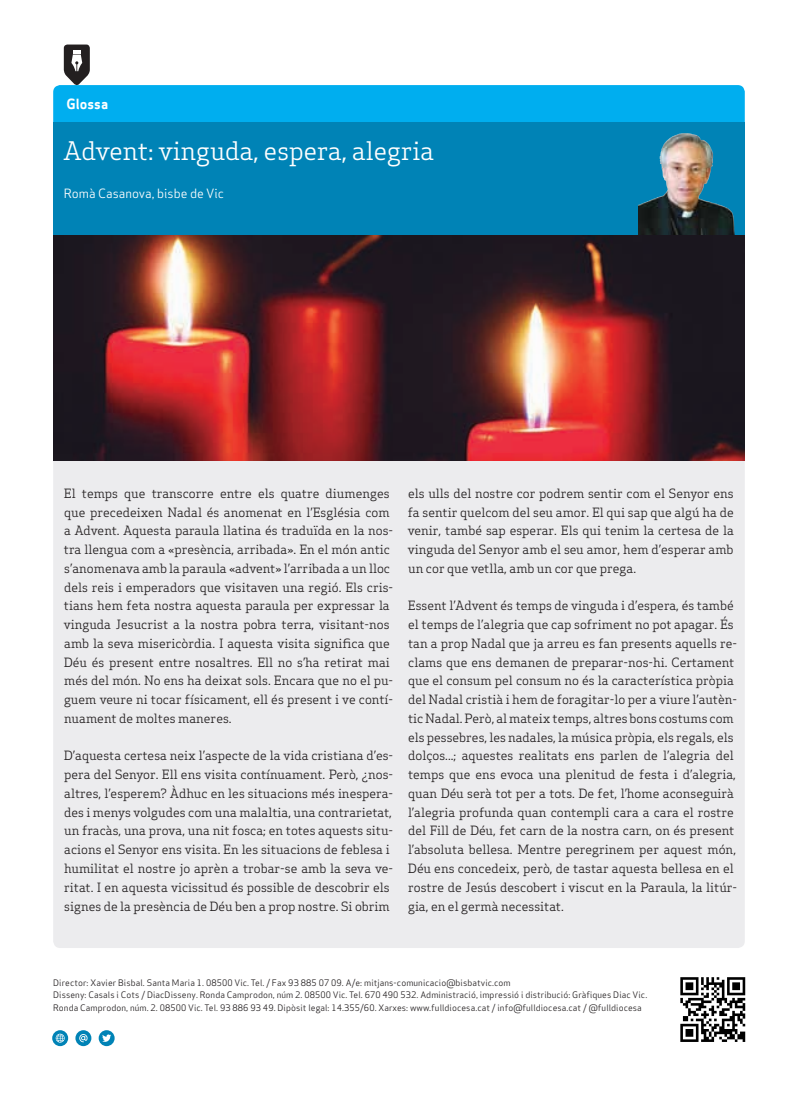
<style>
.page{position:relative;width:798px;height:1099px;background:#fff}
.page>*{position:absolute;margin:0;border:0;box-sizing:border-box;transform-origin:0 0}
.Subtitol_Secció{font:25px "Apex Serif";color:#fff}
.Titular_Secció_Petit{font:13.75px "Apex Sans Bold T";color:#fff}
.Text_General{font:12.5px/18.8px "Apex Serif";color:#231f20}
.Titulars{font:12.5px "Apex Sans Book T";color:#fff}
.Titulars-2{font:8.75px/12.5px "Apex Sans Book T";letter-spacing:.01em;color:#231f20}
</style>
<div class="page">
<img style="left:680px;top:977px;width:66px;height:65px">
<svg style="left:52px;top:1030px;width:16px;height:16px"></svg>
<svg style="left:56px;top:1033px;width:9px;height:9px"></svg>
<svg style="left:75px;top:1030px;width:16px;height:16px"></svg>
<svg style="left:79px;top:1033px;width:9px;height:9px"></svg>
<svg style="left:99px;top:1030px;width:16px;height:16px"></svg>
<svg style="left:102px;top:1034px;width:9px;height:8px"></svg>
<div style="left:53px;top:123px;width:691px;height:112px;background:#0083b6"></div>
<svg style="left:53px;top:45px;width:691px;height:78px"></svg>
<div style="left:53px;top:460px;width:691px;height:488px;background:#ececee"></div>
<img style="left:638px;top:133px;width:95px;height:102px">
<img style="left:53px;top:235px;width:691px;height:225px">
<p class="Titular_Secció_Petit" style="left:67px;top:95px;width:43px">Glossa</p>
<p class="Subtitol_Secció" style="left:64px;top:135px;width:371px">Advent: vinguda, espera, alegria</p>
<p class="Titulars" style="left:64px;top:185px;width:162px">Romà Casanova, bisbe de Vic</p>
<p class="Text_General" style="left:64px;top:483px;width:331px">El temps que transcorre entre els quatre diumenges que precedeixen Nadal és anomenat en l’Església com a Advent. Aquesta paraula llatina és traduïda en la nos· tra llengua com a «presència, arribada». En el món antic s’anomenava amb la paraula «advent» l’arribada a un lloc dels reis i emperadors que visitaven una regió. Els cris· tians hem feta nostra aquesta paraula per expressar la vinguda Jesucrist a la nostra pobra terra, visitant-nos amb la seva misericòrdia. I aquesta visita significa que Déu és present entre nosaltres. Ell no s’ha retirat mai més del món. No ens ha deixat sols. Encara que no el pu· guem veure ni tocar físicament, ell és present i ve contí· nuament de moltes maneres.</p>
<p class="Text_General" style="left:64px;top:746px;width:330px">D’aquesta certesa neix l’aspecte de la vida cristiana d’es· pera del Senyor. Ell ens visita contínuament. Però, ¿nos· altres, l’esperem? Àdhuc en les situacions més inespera· des i menys volgudes com una malaltia, una contrarietat, un fracàs, una prova, una nit fosca; en totes aquests situ· acions el Senyor ens visita. En les situacions de feblesa i humilitat el nostre jo aprèn a trobar-se amb la seva ve· ritat. I en aquesta vicissitud és possible de descobrir els signes de la presència de Déu ben a prop nostre. Si obrim</p>
<p class="Text_General" style="left:407px;top:483px;width:327px;text-align:justify">els ulls del nostre cor podrem sentir com el Senyor ens fa sentir quelcom del seu amor. El qui sap que algú ha de venir, també sap esperar. Els qui tenim la certesa de la vinguda del Senyor amb el seu amor, hem d’esperar amb un cor que vetlla, amb un cor que prega.</p>
<p class="Text_General" style="left:408px;top:596px;width:330px">Essent l’Advent és temps de vinguda i d’espera, és també el temps de l’alegria que cap sofriment no pot apagar. És tan a prop Nadal que ja arreu es fan presents aquells re· clams que ens demanen de preparar-nos-hi. Certament que el consum pel consum no és la característica pròpia del Nadal cristià i hem de foragitar-lo per a viure l’autèn· tic Nadal. Però, al mateix temps, altres bons costums com els pessebres, les nadales, la música pròpia, els regals, els dolços...; aquestes realitats ens parlen de l’alegria del temps que ens evoca una plenitud de festa i d’alegria, quan Déu serà tot per a tots. De fet, l’home aconseguirà l’alegria profunda quan contempli cara a cara el rostre del Fill de Déu, fet carn de la nostra carn, on és present l’absoluta bellesa. Mentre peregrinem per aquest món, Déu ens concedeix, però, de tastar aquesta bellesa en el rostre de Jesús descobert i viscut en la Paraula, la litúr· gia, en el germà necessitat.</p>
<p class="Titulars-2" style="left:53px;top:976px;width:459px">Director: Xavier Bisbal. Santa Maria 1. 08500 Vic. Tel. / Fax 93 885 07 09. A/e: mitjans-comunicacio@bisbatvic.com</p>
<p class="Titulars-2" style="left:53px;top:988px;width:595px">Disseny: Casals i Cots / DiacDisseny. Ronda Camprodon, núm 2. 08500 Vic. Tel. 670 490 532. Administració, impressió i distribució: Gràfiques Diac Vic.<br>Ronda Camprodon, núm. 2. 08500 Vic. Tel. 93 886 93 49. Dipòsit legal: 14.355/60. Xarxes: www.fulldiocesa.cat / info@fulldiocesa.cat / @fulldiocesa</p>
</div>
